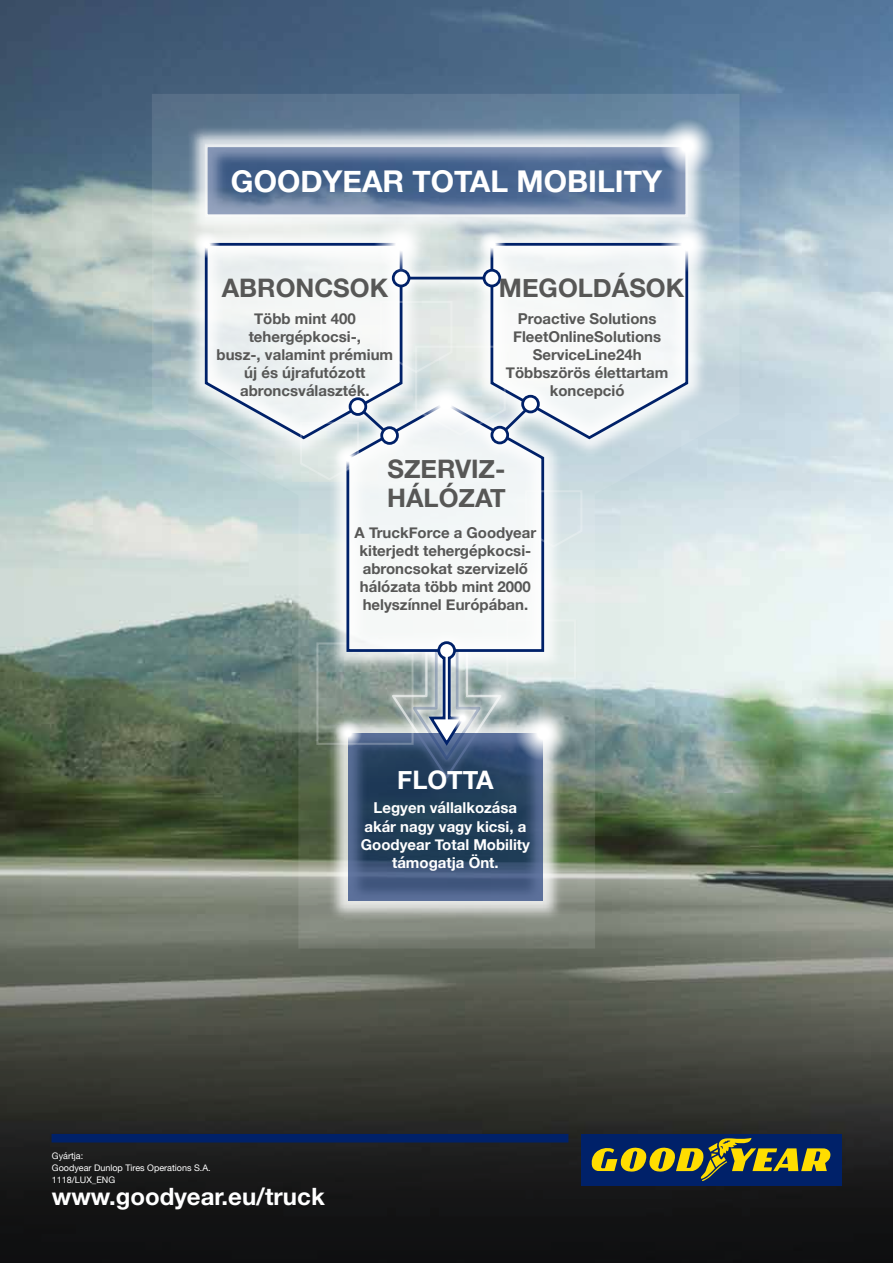
<style>
.page{position:relative;width:893px;height:1263px;background:#fff}
.page>*{position:absolute;margin:0;border:0;box-sizing:border-box;transform-origin:0 0}
.t1{font:700 30px "Helvetica Neue";color:#fff}
.t2{font:700 25.5px/28.5px "Helvetica Neue";color:#575756}
.t3{font:700 25.5px "Helvetica Neue";color:#fff}
.t4{font:700 24px "Helvetica Neue LT Pro";color:#fff}
.t5{font:700 15px/18px "Helvetica Neue";color:#575756;text-align:center}
.t6{font:700 15px/18px "Helvetica Neue";color:#fff;text-align:center}
.t7{font:9px/12px "Helvetica Neue";color:#fff}
</style>
<div class="page">
<img style="left:0;top:0;width:893px;height:995px">
<div style="left:0;top:995px;width:893px;height:268px;background:linear-gradient(to bottom,#55574d,#030307)"></div>
<img style="left:146px;top:85px;width:601px;height:876px">
<img style="left:342px;top:713px;width:210px;height:116px">
<img style="left:295px;top:217px;width:298px;height:496px">
<svg style="left:209px;top:148px;width:475px;height:65px;background:#5a749a"></svg>
<div style="left:205px;top:144px;width:483px;height:73px;border:3px solid #fff"></div>
<svg style="left:348px;top:733px;width:195px;height:167px;background:#324c6c"></svg>
<div style="left:506px;top:619px;width:70px;height:60px;border:2px solid #fff"></div>
<div style="left:345px;top:480px;width:200px;height:173px;background:#f6f8f7"></div>
<svg style="left:525px;top:490px;width:57px;height:58px"></svg>
<svg style="left:203px;top:242px;width:487px;height:238px"></svg>
<div style="left:393px;top:270px;width:16px;height:16px;background:#fff;border-radius:50%"></div>
<div style="left:392px;top:269px;width:18px;height:18px;border:3px solid #002169;border-radius:50%"></div>
<div style="left:382px;top:428px;width:15px;height:15px;background:#fff;border-radius:50%"></div>
<div style="left:380px;top:426px;width:19px;height:19px;border:3px solid #002169;border-radius:50%"></div>
<div style="left:492px;top:427px;width:16px;height:16px;background:#fff;border-radius:50%"></div>
<div style="left:490px;top:426px;width:19px;height:18px;border:3px solid #002169;border-radius:50%"></div>
<div style="left:350px;top:399px;width:16px;height:15px;background:#fff;border-radius:50%"></div>
<div style="left:349px;top:397px;width:18px;height:19px;border:3px solid #002169;border-radius:50%"></div>
<div style="left:523px;top:396px;width:15px;height:16px;background:#fff;border-radius:50%"></div>
<div style="left:521px;top:395px;width:19px;height:18px;border:3px solid #002169;border-radius:50%"></div>
<div style="left:484px;top:270px;width:16px;height:16px;background:#fff;border-radius:50%"></div>
<div style="left:483px;top:269px;width:18px;height:18px;border:3px solid #002169;border-radius:50%"></div>
<svg style="left:654px;top:113px;width:66px;height:66px;background:#a7b8ca"></svg>
<svg style="left:654px;top:212px;width:66px;height:65px"></svg>
<svg style="left:368px;top:212px;width:66px;height:65px"></svg>
<svg style="left:412px;top:371px;width:66px;height:65px"></svg>
<svg style="left:510px;top:700px;width:65px;height:66px;background:#a3b1b8"></svg>
<svg style="left:473px;top:669px;width:54px;height:54px"></svg>
<svg style="left:190px;top:228px;width:32px;height:33px"></svg>
<svg style="left:332px;top:717px;width:32px;height:32px"></svg>
<svg style="left:332px;top:442px;width:32px;height:32px"></svg>
<svg style="left:476px;top:228px;width:32px;height:33px"></svg>
<svg style="left:392px;top:640px;width:109px;height:139px;background:#8798a8"></svg>
<svg style="left:446px;top:702px;width:32px;height:32px"></svg>
<div style="left:52px;top:1134px;width:516px;height:8px;background:#002169"></div>
<div style="left:581px;top:1134px;width:260px;height:51px;background:#002169"></div>
<svg style="left:591px;top:1138px;width:240px;height:43px"></svg>
<h1 class="t1" style="left:231px;top:158px;width:433px">GOODYEAR TOTAL MOBILITY</h1>
<h2 class="t2" style="left:222px;top:274px;width:168px">ABRONCSOK</h2>
<h2 class="t2" style="left:499px;top:274px;width:187px">MEGOLDÁSOK</h2>
<p class="t5" style="left:217px;top:310px;width:178px">Több mint 400 tehergépkocsi-,<br>busz-, valamint prémium új és újrafutózott abroncsválaszték.</p>
<p class="t5" style="left:506px;top:310px;width:164px">Proactive Solutions<br>FleetOnlineSolutions<br>ServiceLine24h<br>Többszörös élettartam koncepció</p>
<h2 class="t2" style="left:387px;top:456px;width:120px">SZERVIZ-<br>HÁLÓZAT</h2>
<p class="t5" style="left:355px;top:524px;width:183px">A TruckForce a Goodyear kiterjedt tehergépkocsi&shy;abroncsokat szervizelő hálózata több mint 2000 helyszínnel Európában.</p>
<h2 class="t3" style="left:397px;top:760px;width:98px">FLOTTA</h2>
<p class="t6" style="left:361px;top:799px;width:171px">Legyen vállalkozása akár nagy vagy kicsi, a<br>Goodyear Total Mobility támogatja Önt.</p>
<p class="t7" style="left:52px;top:1150px;width:160px">Gyártja:<br>Goodyear Dunlop Tires Operations S.A.<br>1118/LUX_ENG</p>
<h3 class="t4" style="left:52px;top:1181px;width:274px">www.goodyear.eu/truck</h3>
</div>
